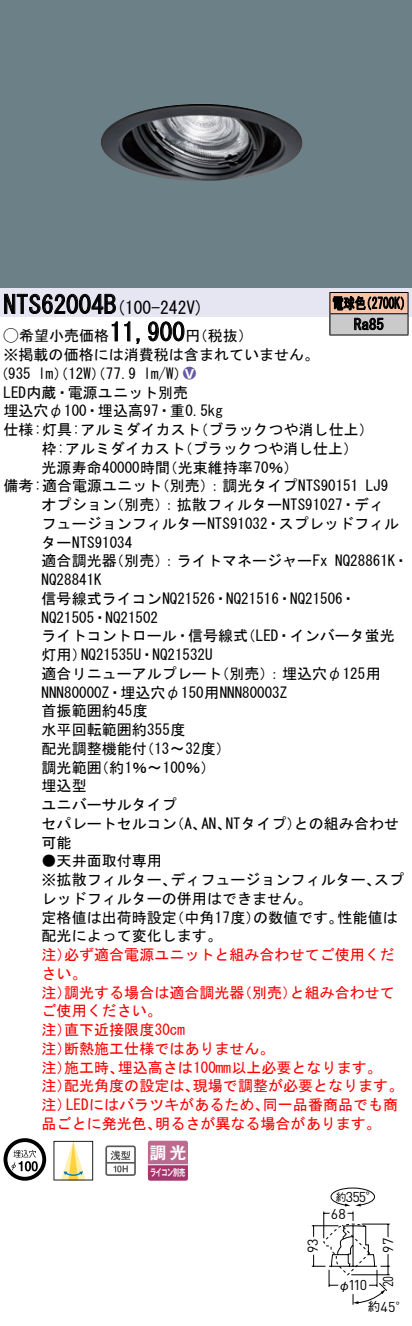
<style>
.page{position:relative;width:412px;height:1326px;background:#fff}
.page>*{position:absolute;margin:0;border:0;box-sizing:border-box;transform-origin:0 0}
.t1{font:25px "MS Gothic";color:#000}
.t2{font:17.5px "MS Gothic";color:#000}
.t3{font:16.5px "Gothic MB101 Pro De Bold 90 pv RKSJ H";color:#fff}
.t4{font:15px/18.8px "MS Gothic";color:#000}
.t5{font:15px/18.8px "MS Gothic";color:#f00}
.t6{font:15px/21.2px "MS Gothic";color:#000;scale:.75 1}
.t7{font:15px "Ford Classification 1";color:#635aa0}
.t8{font:14.25px "DINOT";letter-spacing:-.02em;color:#000}
.t9{font:14.25px "DINOT";letter-spacing:-.02em;color:#000;scale:.8 1}
.t10{font:12.5px "Gothic BBB Pro Medium 90 pv RKSJ H";color:#000}
.t11{font:10.5px "Gothic BBB Pro Medium 90 pv RKSJ H";color:#000}
.t12{font:9.5px "Gothic MB101 Pro De Bold 90 pv RKSJ H";letter-spacing:-.05em;color:#fff;scale:.65 1}
.s1{font-size:25px}
.s2{font-family:"Ford Classification 1"}
.s3{color:#fff}
.s4{font-family:"Gothic BBB Pro Medium 90 pv RKSJ H";font-size:12.5px}
</style>
<div class="page">
<div style="left:0;top:0;width:411px;height:288px;background:#6c8087"></div>
<img style="left:101px;top:104px;width:201px;height:77px">
<div style="left:0;top:288px;width:411px;height:29px;background:#e6e5f2"></div>
<svg style="left:4px;top:294px;width:112px;height:20px"></svg>
<svg style="left:111px;top:321px;width:7px;height:21px"></svg>
<svg style="left:124px;top:321px;width:6px;height:21px"></svg>
<svg style="left:136px;top:338px;width:4px;height:6px"></svg>
<svg style="left:148px;top:321px;width:36px;height:21px"></svg>
<svg style="left:4px;top:1138px;width:42px;height:42px"></svg>
<svg style="left:31px;top:1161px;width:7px;height:10px"></svg>
<svg style="left:53px;top:1141px;width:40px;height:39px"></svg>
<svg style="left:105px;top:1145px;width:31px;height:31px"></svg>
<svg style="left:147px;top:1140px;width:40px;height:40px;background:#b75d87"></svg>
<hr style="left:148px;top:1164px;width:39px;height:1px;background:#fff">
<hr style="left:329px;top:292px;width:78px;height:1px;background:#000">
<hr style="left:329px;top:335px;width:78px;height:1px;background:#000">
<svg style="left:329px;top:293px;width:79px;height:42px;background:#9c8d85"></svg>
<svg style="left:311px;top:1187px;width:79px;height:118px"></svg>
<h1 class="t1" style="left:4px;top:292px;width:102px">NTS62004</h1>
<p class="t2" style="left:104px;top:298px;width:101px">(<span class="s1">B</span> 100-242 (V</p>
<p class="t6" style="left:353px;top:292px;width:41px;text-indent:-22px">電球色<br>Ra85</p>
<p class="t6" style="left:360px;top:292px;width:69px">（2700 (K</p>
<h1 class="t1" style="left:109px;top:320px;width:76px">11,900</h1>
<p class="t4" style="left:4px;top:326px;width:316px"><span class="s2">A</span>希望小売価格<br>※掲載の価格には消費税は含まれていません。</p>
<p class="t7" style="left:183px;top:365px;width:14px">2<span class="s3">8</span></p>
<p class="t4" style="left:185px;top:326px;width:69px">（円税抜(</p>
<p class="t4" style="left:143px;top:364px;width:46px">l m (W/</p>
<p class="t4" style="left:-7px;top:364px;width:39px">（935</p>
<p class="t4" style="left:4px;top:383px;width:186px">LED内蔵・電源ユニット別売</p>
<p class="t4" style="left:4px;top:401px;width:220px">埋込穴φ100・埋込高97・重0.5kg</p>
<p class="t4" style="left:193px;top:420px;width:182px">（ブラックつや消し仕上(</p>
<p class="t4" style="left:38px;top:364px;width:99px">lm）（12 ）（W 77.9</p>
<p class="t4" style="left:177px;top:420px;width:181px;text-indent:-174px">仕様:灯具:アルミダイカスト<br>（ブラックつや消し仕上(</p>
<p class="t4" style="left:162px;top:439px;width:137px;text-indent:-121px">枠:アルミダイカスト<br>（光束維持率70％(</p>
<p class="t4" style="left:42px;top:458px;width:130px">光源寿命40000時間</p>
<p class="t4" style="left:154px;top:476px;width:204px">（別売：）調光タイプNTS90151</p>
<p class="t4" style="left:109px;top:476px;width:276px;text-indent:-105px">備考:適合電源ユニット<br>（別売：）拡散フィルターNTS91027・ディ</p>
<p class="t4" style="left:365px;top:476px;width:24px">LJ9</p>
<p class="t4" style="left:42px;top:495px;width:76px">オプション</p>
<p class="t4" style="left:42px;top:514px;width:358px">フュージョンフィルターNTS91032・スプレッドフィル</p>
<p class="t4" style="left:42px;top:533px;width:92px">ターNTS91034</p>
<p class="t4" style="left:334px;top:551px;width:75px">NQ28861 ・K</p>
<p class="t4" style="left:109px;top:551px;width:219px">（別売：）ライトマネージャーFx</p>
<p class="t4" style="left:42px;top:551px;width:76px">適合調光器</p>
<p class="t4" style="left:42px;top:570px;width:61px">NQ28841K</p>
<p class="t4" style="left:42px;top:589px;width:315px">信号線式ライコンNQ21526・NQ21516・NQ21506・</p>
<p class="t4" style="left:42px;top:608px;width:118px">NQ21505・NQ21502</p>
<p class="t4" style="left:240px;top:626px;width:155px">（LED・インバータ蛍光</p>
<p class="t4" style="left:42px;top:626px;width:208px;text-align:center">ライトコントロール・信号線式<br>NQ21535 ・U NQ21532U</p>
<p class="t4" style="left:42px;top:645px;width:46px">灯用）</p>
<p class="t4" style="left:42px;top:664px;width:181px">適合リニューアルプレート</p>
<p class="t4" style="left:42px;top:683px;width:247px">NNN80000 ・Z 埋込穴φ150用NNN80003Z</p>
<p class="t4" style="left:42px;top:701px;width:107px">首振範囲約45度</p>
<p class="t4" style="left:42px;top:720px;width:145px">水平回転範囲約355度</p>
<p class="t4" style="left:139px;top:739px;width:93px">（13〜32度(</p>
<p class="t4" style="left:214px;top:664px;width:167px">（別売：）埋込穴φ125用</p>
<p class="t4" style="left:94px;top:739px;width:122px;text-indent:-52px">配光調整機能付<br>（約1％〜100％(</p>
<p class="t4" style="left:42px;top:758px;width:136px">調光範囲<br>埋込型<br>ユニバーサルタイプ</p>
<p class="t4" style="left:225px;top:814px;width:77px">NTタイプ）</p>
<p class="t4" style="left:293px;top:814px;width:106px">との組み合わせ</p>
<p class="t4" style="left:42px;top:814px;width:136px">セパレートセルコン可能</p>
<p class="t4" style="left:42px;top:851px;width:121px">●天井面取付専用</p>
<p class="t4" style="left:169px;top:814px;width:39px">（、A</p>
<p class="t4" style="left:201px;top:814px;width:31px">AN、</p>
<p class="t4" style="left:373px;top:870px;width:31px">スプ</p>
<p class="t4" style="left:170px;top:870px;width:212px">ディフュージョンフィルター、</p>
<p class="t4" style="left:42px;top:870px;width:271px">※拡散フィルター、<br>レッドフィルターの併用はできません。</p>
<p class="t4" style="left:169px;top:908px;width:92px">（中角17度）</p>
<p class="t4" style="left:42px;top:908px;width:181px">定格値は出荷時設定<br>配光によって変化します。</p>
<p class="t5" style="left:64px;top:945px;width:331px">必ず適合電源ユニットと組み合わせてご使用くだ</p>
<p class="t4" style="left:252px;top:908px;width:92px">の数値です。</p>
<p class="t4" style="left:337px;top:908px;width:61px">性能値は</p>
<p class="t5" style="left:42px;top:945px;width:46px">注）さい。</p>
<p class="t5" style="left:64px;top:983px;width:181px">調光する場合は適合調光器</p>
<p class="t5" style="left:237px;top:983px;width:61px">（別売）</p>
<p class="t5" style="left:289px;top:983px;width:106px">と組み合わせて</p>
<p class="t5" style="left:42px;top:983px;width:31px">注）</p>
<p class="t5" style="left:42px;top:1001px;width:121px">ご使用ください。</p>
<p class="t5" style="left:64px;top:1020px;width:122px">直下近接限度30cm</p>
<p class="t5" style="left:64px;top:1020px;width:211px;text-indent:-22px">注）<br>断熱施工仕様ではありません。</p>
<p class="t5" style="left:42px;top:1039px;width:31px">注）</p>
<p class="t5" style="left:117px;top:1058px;width:265px">埋込高さは100mm以上必要となります。</p>
<p class="t5" style="left:64px;top:1058px;width:61px">施工時、</p>
<p class="t5" style="left:42px;top:1058px;width:31px">注）</p>
<p class="t5" style="left:192px;top:1076px;width:212px">現場で調整が必要となります。</p>
<p class="t5" style="left:64px;top:1076px;width:136px">配光角度の設定は、</p>
<p class="t5" style="left:42px;top:1076px;width:31px">注）</p>
<p class="t5" style="left:66px;top:1095px;width:204px">LEDにはバラツキがあるため、</p>
<p class="t5" style="left:262px;top:1095px;width:136px">同一品番商品でも商</p>
<p class="t5" style="left:42px;top:1095px;width:31px">注）</p>
<p class="t5" style="left:42px;top:1114px;width:121px">品ごとに発光色、</p>
<p class="t12" style="left:150px;top:1164px;width:56px">ライコン別売</p>
<p class="t5" style="left:155px;top:1114px;width:227px">明るさが異なる場合があります。</p>
<p class="t3" style="left:149px;top:1139px;width:38px">調光</p>
<p class="t8" style="left:345px;top:1187px;width:34px">355<span class="s4">°</span></p>
<p class="t11" style="left:335px;top:1188px;width:12px">約</p>
<p class="t8" style="left:330px;top:1204px;width:16px">68</p>
<p class="t8" style="left:302px;top:1253px;width:16px;rotate:-90deg">93</p>
<p class="t8" style="left:377px;top:1252px;width:16px;rotate:-90deg">97</p>
<p class="t8" style="left:347px;top:1275px;width:20px">110</p>
<p class="t10" style="left:337px;top:1275px;width:14px">φ</p>
<p class="t9" style="left:377px;top:1287px;width:16px;rotate:-90deg">20</p>
<p class="t10" style="left:367px;top:1296px;width:14px">約</p>
<p class="t8" style="left:380px;top:1297px;width:29px">45<span class="s4">°</span></p>
</div>
